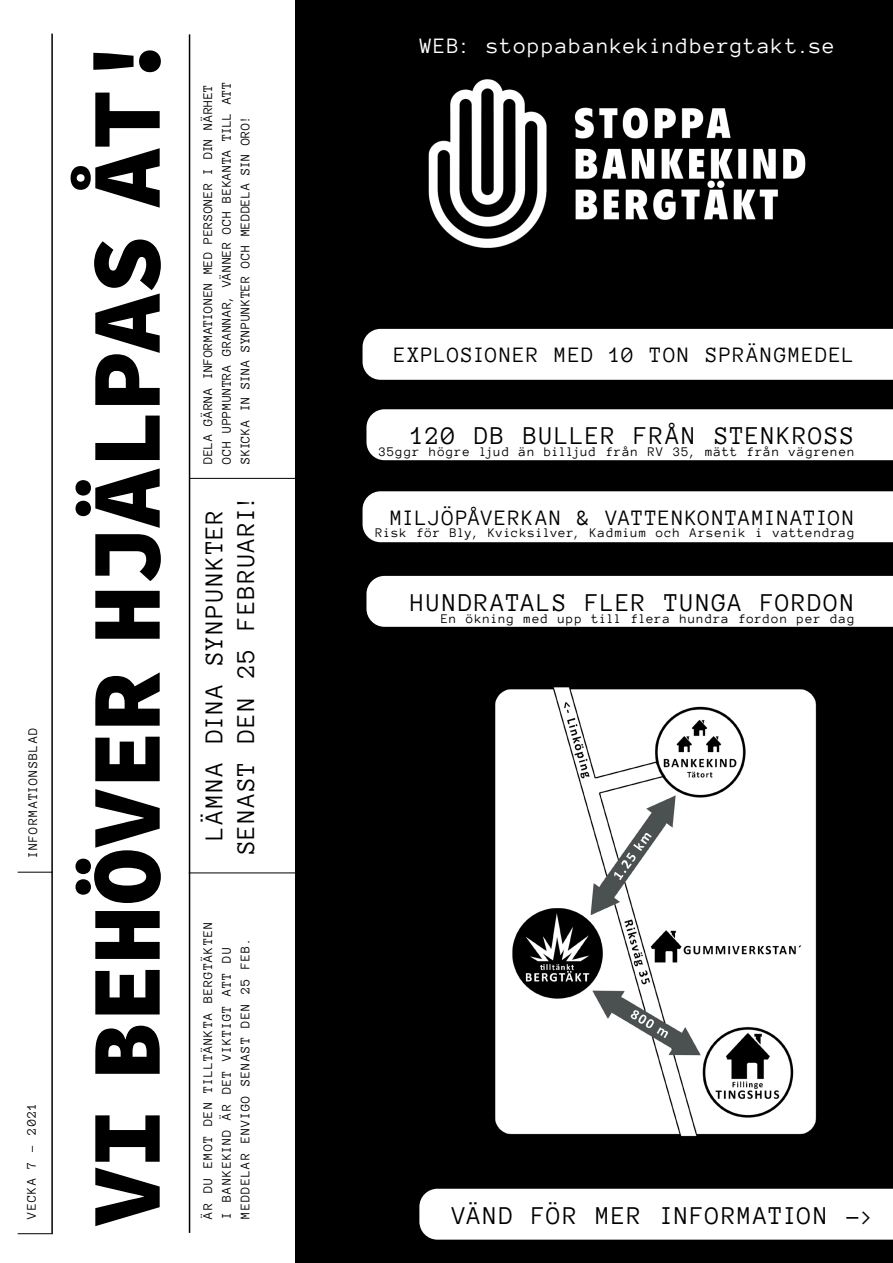
<style>
.page{position:relative;width:893px;height:1263px;background:#fff}
.page>*{position:absolute;margin:0;border:0;box-sizing:border-box;transform-origin:0 0}
.t1{font:900 99px "Source Code Pro";letter-spacing:-.01em;color:#000}
.t2{font:26.25px/31.5px "Anonymous Pro";letter-spacing:.055em;color:#000;text-align:center}
.t3{font:22.5px "Anonymous Pro";letter-spacing:.05em;color:#000}
.t4{font:22.5px "Anonymous Pro";letter-spacing:.065em;color:#fff}
.t5{font:13.5px/18.8px "Anonymous Pro";letter-spacing:.05em;color:#000}
.t6{font:13.5px/18.8px "Anonymous Pro";letter-spacing:.02em;color:#000}
.t7{font:13.5px "Anonymous Pro";letter-spacing:.07em;color:#000}
</style>
<div class="page">
<hr style="left:51px;top:34px;width:2px;height:1200px;background:#000">
<hr style="left:18px;top:1233px;width:35px;height:1px;background:#000">
<hr style="left:18px;top:872px;width:35px;height:1px;background:#000">
<hr style="left:189px;top:34px;width:1px;height:1199px;background:#000">
<hr style="left:189px;top:873px;width:133px;height:1px;background:#000">
<hr style="left:190px;top:478px;width:133px;height:1px;background:#000">
<div style="left:295px;top:0;width:598px;height:1263px;background:#000"></div>
<img style="left:379px;top:79px;width:456px;height:250px">
<img style="left:495px;top:687px;width:322px;height:449px">
<div style="left:363px;top:329px;width:530px;height:51px;background:#fff"></div>
<div style="left:366px;top:409px;width:527px;height:51px;background:#fff"></div>
<div style="left:363px;top:491px;width:530px;height:51px;background:#fff"></div>
<div style="left:366px;top:576px;width:527px;height:51px;background:#fff"></div>
<div style="left:419px;top:1189px;width:474px;height:51px;background:#fff"></div>
<p class="t7" style="left:25px;top:857px;width:132px;rotate:-90deg">INFORMATIONSBLAD</p>
<p class="t5" style="left:22px;top:1219px;width:118px;rotate:-90deg">VECKA 7 - 2021</p>
<h1 class="t1" style="left:62px;top:1226px;width:1196px;rotate:-90deg">VI BEHÖVER HJÄLPAS ÅT!</h1>
<p class="t6" style="left:198px;top:464px;width:384px;rotate:-90deg">DELA GÄRNA INFORMATIONEN MED PERSONER I DIN NÄRHET<br>OCH UPPMUNTRA GRANNAR, VÄNNER OCH BEKANTA TILL ATT<br>SKICKA IN SINA SYNPUNKTER OCH MEDDELA SIN ORO!</p>
<h2 class="t2" style="left:197px;top:854px;width:361px;rotate:-90deg">LÄMNA DINA SYNPUNKTER<br>SENAST DEN 25 FEBRUARI!</h2>
<p class="t5" style="left:198px;top:1219px;width:298px;rotate:-90deg">ÄR DU EMOT DEN TILLTÄNKTA BERGTÄKTEN<br>I BANKEKIND ÄR DET VIKTIGT ATT DU<br>MEDDELAR ENVIGO SENAST DEN 25 FEB.</p>
<h3 class="t4" style="left:420px;top:32px;width:417px">WEB: stoppabankekindbergtakt.se</h3>
<h3 class="t3" style="left:394px;top:342px;width:462px">EXPLOSIONER MED 10 TON SPRÄNGMEDEL</h3>
<h2 class="t2" style="left:411px;top:419px;width:445px">120 DB BULLER FRÅN STENKROSS</h2>
<p class="t7" style="left:379px;top:444px;width:477px">35ggr högre ljud än billjud från RV 35, mätt från vägrenen</p>
<h3 class="t3" style="left:391px;top:504px;width:466px">MILJÖPÅVERKAN &amp; VATTENKONTAMINATION</h3>
<p class="t5" style="left:376px;top:522px;width:481px">Risk för Bly, Kvicksilver, Kadmium och Arsenik i vattendrag</p>
<h2 class="t2" style="left:410px;top:586px;width:446px">HUNDRATALS FLER TUNGA FORDON</h2>
<p class="t7" style="left:441px;top:610px;width:415px">En ökning med upp till flera hundra fordon per dag</p>
<h2 class="t2" style="left:452px;top:1198px;width:424px">VÄND FÖR MER INFORMATION -&gt;</h2>
</div>
